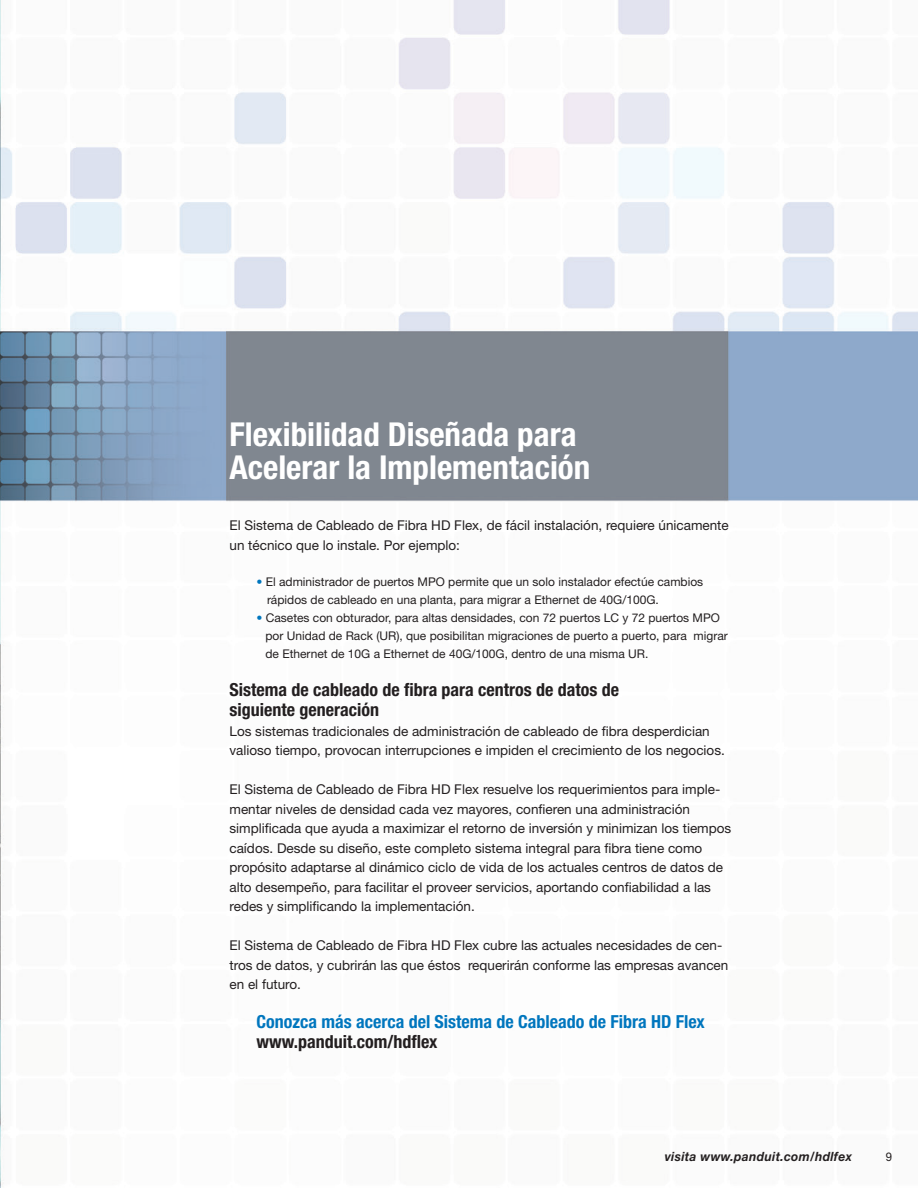
<style>
.page{position:relative;width:918px;height:1188px;background:#fff}
.page>*{position:absolute;margin:0;border:0;box-sizing:border-box;transform-origin:0 0}
.t1{font:700 condensed 33px "Helvetica Neue LT Std";color:#fff}
.t2{font:700 condensed 18px "Helvetica Neue LT Std";color:#231f20}
.t3{font:700 condensed 18px "Helvetica Neue LT Std";color:#0076be}
.t4{font:13.5px/19.5px "Helvetica Neue LT Std";color:#231f20}
.Bullets_2_column{font:italic 700 12.75px "Helvetica Neue LT Std";letter-spacing:.025em;color:#231f20;scale:.95 1}
.Bullets_2_column-2{font:12px/18px "Helvetica Neue LT Std";color:#231f20}
.Bullets_2_column-3{font:12px "Helvetica Neue LT Std";color:#231f20;scale:.95 1}
.s1{color:#0076be}
</style>
<div class="page">
<img style="left:0;top:0;width:918px;height:1188px">
<p class="t1" style="left:230px;top:414px;width:349px">Flexibilidad Diseñada para</p>
<p class="t1" style="left:230px;top:447px;width:362px">Acelerar la Implementación</p>
<p class="t4" style="left:230px;top:516px;width:501px">El Sistema de Cableado de Fibra HD Flex, de fácil instalación, requiere únicamente un técnico que lo instale. Por ejemplo:</p>
<p class="Bullets_2_column-2" style="left:267px;top:572px;width:438px;text-indent:-10px"><span class="s1">•</span> El administrador de puertos MPO permite que un solo instalador efectúe cambios rápidos de cableado en una planta, para migrar a Ethernet de 40G/100G.</p>
<p class="Bullets_2_column-2" style="left:266px;top:608px;width:464px;text-indent:-9px"><span class="s1">•</span> Casetes con obturador, para altas densidades, con 72 puertos LC y 72 puertos MPO por Unidad de Rack (UR), que posibilitan migraciones de puerto a puerto, para migrar de Ethernet de 10G a Ethernet de 40G/100G, dentro de una misma UR.</p>
<p class="t2" style="left:230px;top:679px;width:391px">Sistema de cableado de fibra para centros de datos de</p>
<p class="t2" style="left:230px;top:699px;width:151px">siguiente generación</p>
<p class="t4" style="left:230px;top:721px;width:497px">Los sistemas tradicionales de administración de cableado de fibra desperdician valioso tiempo, provocan interrupciones e impiden el crecimiento de los negocios.</p>
<p class="t4" style="left:230px;top:780px;width:503px">El Sistema de Cableado de Fibra HD Flex resuelve los requerimientos para imple&shy;mentar niveles de densidad cada vez mayores, confieren una administración simplificada que ayuda a maximizar el retorno de inversión y minimizan los tiempos caídos. Desde su diseño, este completo sistema integral para fibra tiene como propósito adaptarse al dinámico ciclo de vida de los actuales centros de datos de alto desempeño, para facilitar el proveer servicios, aportando confiabilidad a las redes y simplificando la implementación.</p>
<p class="t4" style="left:230px;top:936px;width:500px">El Sistema de Cableado de Fibra HD Flex cubre las actuales necesidades de cen&shy;tros de datos, y cubrirán las que éstos requerirán conforme las empresas avancen en el futuro.</p>
<p class="t3" style="left:256px;top:1010px;width:450px">Conozca más acerca del Sistema de Cableado de Fibra HD Flex</p>
<p class="t2" style="left:256px;top:1030px;width:183px">www.panduit.com/hdflex</p>
<p class="Bullets_2_column" style="left:665px;top:1148px;width:199px">visita www.panduit.com/hdlfex</p>
<p class="Bullets_2_column-3" style="left:886px;top:1149px;width:8px">9</p>
</div>
